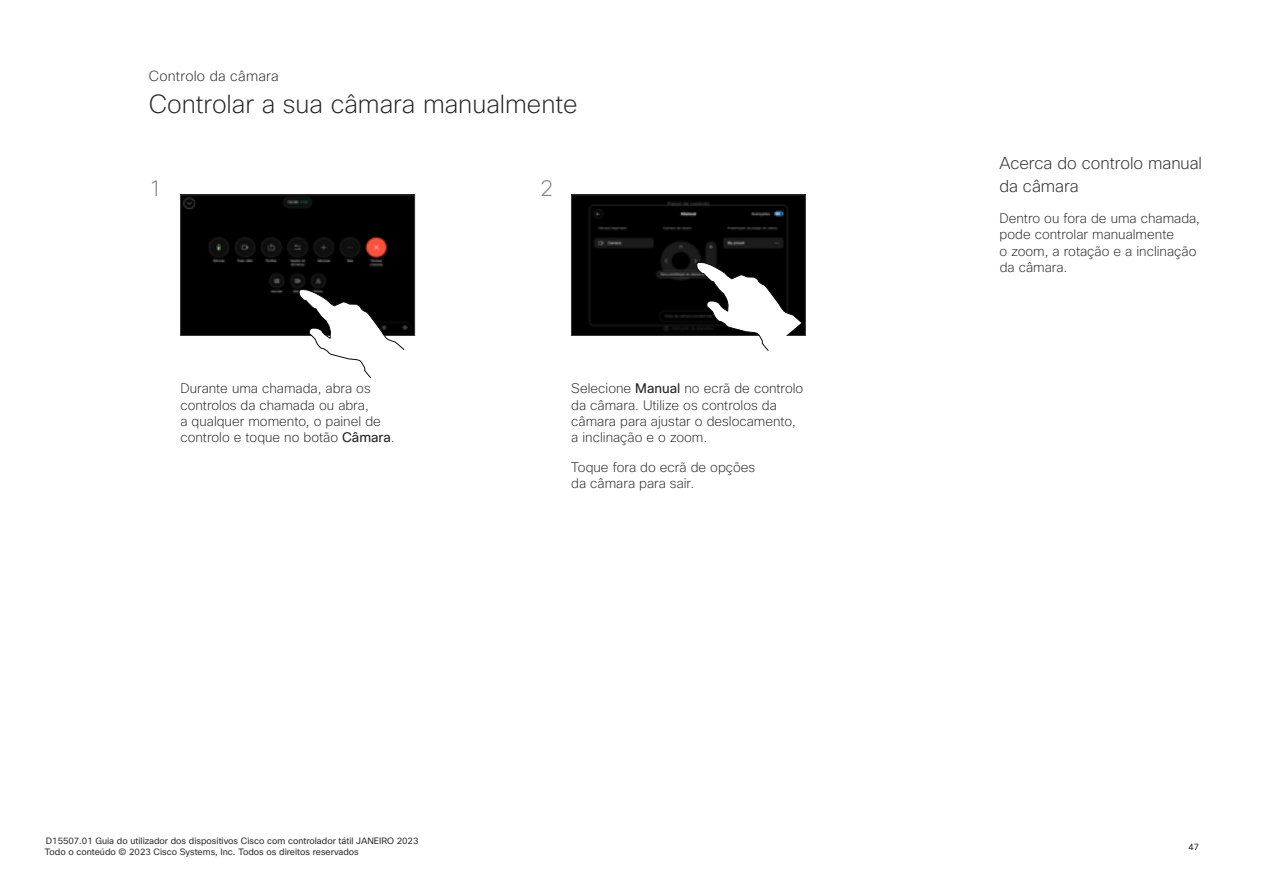
<style>
.page{position:relative;width:1263px;height:893px;background:#fff}
.page>*{position:absolute;margin:0;border:0;box-sizing:border-box;transform-origin:0 0}
.t1{font:200 25.5px "Cisco Sans";color:#262626}
.t2{font:200 22.2px "Cisco Sans";color:#808080}
.t3{font:200 16.8px/22.4px "Cisco Sans";color:#262626}
.t4{font:200 14.25px "Cisco Sans";letter-spacing:.015em;color:#262626}
.t5{font:200 13.5px/16.2px "Cisco Sans";color:#262626}
.t6{font:9px/10.8px "Cisco Sans";color:#333}
.s1{font-weight:400}
</style>
<div class="page">
<img style="left:182px;top:197px;width:231px;height:137px">
<div style="left:180px;top:195px;width:235px;height:141px;border:1px solid #3d3d3d"></div>
<img style="left:573px;top:197px;width:231px;height:137px">
<div style="left:571px;top:195px;width:235px;height:141px;border:1px solid #3d3d3d"></div>
<svg style="left:298px;top:288px;width:107px;height:90px"></svg>
<svg style="left:696px;top:261px;width:107px;height:90px"></svg>
<p class="t4" style="left:149px;top:67px;width:132px">Controlo da câmara</p>
<h1 class="t1" style="left:149px;top:87px;width:430px">Controlar a sua câmara manualmente</h1>
<h2 class="t2" style="left:149px;top:174px;width:15px">1</h2>
<h2 class="t2" style="left:540px;top:174px;width:15px">2</h2>
<p class="t5" style="left:180px;top:380px;width:216px">Durante uma chamada, abra os controlos da chamada ou abra,<br>a qualquer momento, o painel de controlo e toque no botão <span class="s1">Câmara</span>.</p>
<p class="t5" style="left:571px;top:380px;width:234px">Selecione <span class="s1">Manual</span> no ecrã de controlo da câmara. Utilize os controlos da câmara para ajustar o deslocamento, a inclinação e o zoom.</p>
<p class="t5" style="left:571px;top:459px;width:185px">Toque fora do ecrã de opções da câmara para sair.</p>
<p class="t6" style="left:45px;top:836px;width:375px">D15507.01 Guia do utilizador dos dispositivos Cisco com controlador tátil JANEIRO 2023<br>Todo o conteúdo © 2023 Cisco Systems, Inc. Todos os direitos reservados</p>
<p class="t3" style="left:999px;top:152px;width:204px">Acerca do controlo manual da câmara</p>
<p class="t5" style="left:999px;top:210px;width:202px">Dentro ou fora de uma chamada, pode controlar manualmente<br>o zoom, a rotação e a inclinação da câmara.</p>
<p class="t6" style="left:1188px;top:842px;width:12px">47</p>
</div>
